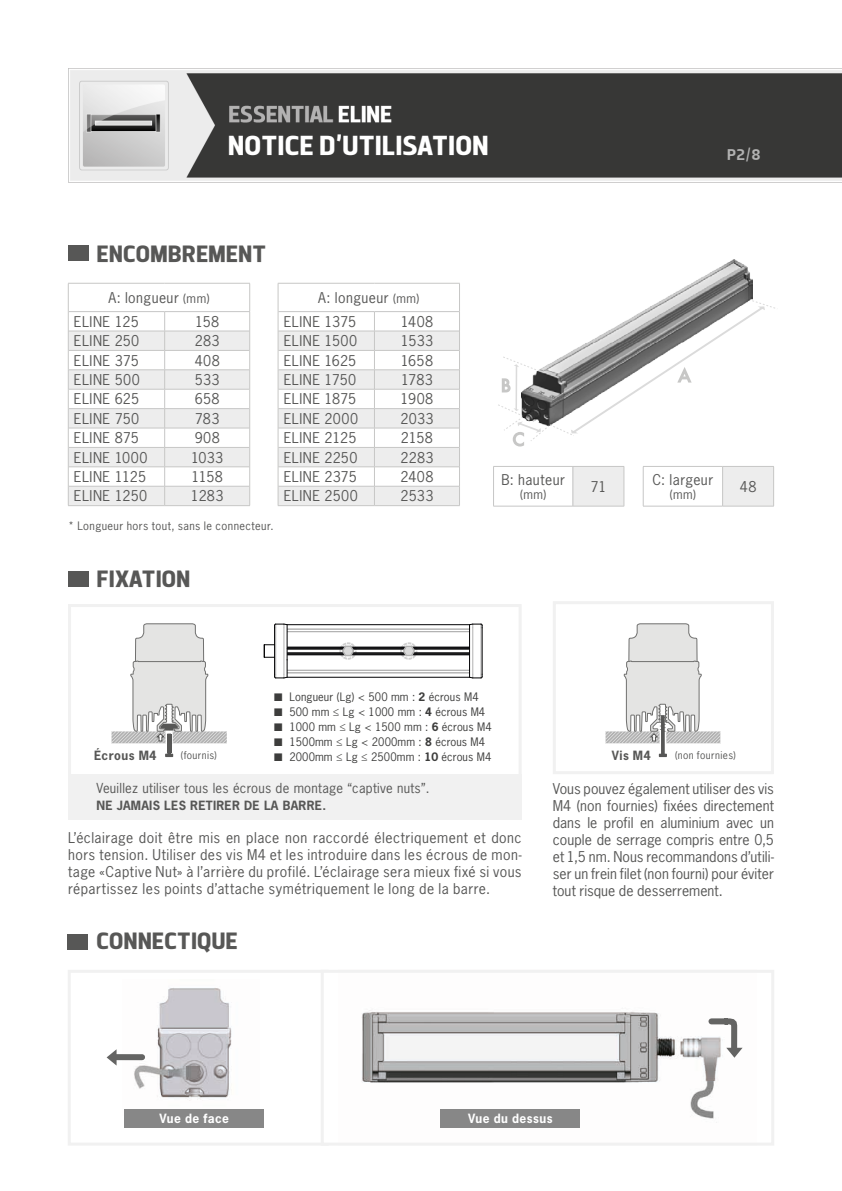
<style>
.page{position:relative;width:842px;height:1191px;background:#fff}
.page>*{position:absolute;margin:0;border:0;box-sizing:border-box;transform-origin:0 0}
.t1{font:700 28px "Dyno";color:#fff}
.t2{font:700 24px "Dyno";color:#575756}
.t3{font:16px "Dyno";color:#b2b2b2}
.t4{font:14px/17px "News Gothic Std";letter-spacing:.025em;color:#575756}
.t5{font:13px "News Gothic Std";letter-spacing:.02em;color:#575756}
.t6{font:700 12px "News Gothic Std";letter-spacing:.02em;color:#575756}
.t7{font:700 12px "News Gothic Std";letter-spacing:.04em;color:#fff}
.t8{font:12px "News Gothic Std";color:#575756}
.t9{font:11px "News Gothic Std";letter-spacing:.01em;color:#3d3d3c}
.t10{font:11px "News Gothic Std";letter-spacing:.04em;color:#575756}
.t11{font:10px "News Gothic Std";letter-spacing:.04em;color:#575756}
.s1{font-size:12px}
.s2{font-weight:700}
</style>
<div class="page">
<img style="left:68px;top:68px;width:774px;height:115px">
<div style="left:68px;top:245px;width:20px;height:16px;background:#575756"></div>
<img style="left:664px;top:259px;width:89px;height:40px">
<svg style="left:498px;top:299px;width:277px;height:147px"></svg>
<div style="left:553px;top:601px;width:221px;height:173px;border:3px solid #f1f1f1"></div>
<div style="left:68px;top:604px;width:454px;height:210px;border:3px solid #f1f1f1"></div>
<div style="left:68px;top:774px;width:454px;height:45px;background:#f1f1f1"></div>
<div style="left:68px;top:570px;width:20px;height:16px;background:#575756"></div>
<hr style="left:287px;top:629px;width:183px;height:1px;background:#b2b2b2">
<hr style="left:287px;top:631px;width:183px;height:1px;background:#b2b2b2">
<hr style="left:287px;top:647px;width:183px;height:1px;background:#020204">
<hr style="left:287px;top:648px;width:183px;height:1px;background:#020204">
<hr style="left:287px;top:649px;width:183px;height:1px;background:#020204">
<hr style="left:287px;top:652px;width:183px;height:1px;background:#020204">
<hr style="left:287px;top:653px;width:183px;height:1px;background:#020204">
<hr style="left:287px;top:654px;width:183px;height:1px;background:#020204">
<hr style="left:287px;top:670px;width:183px;height:1px;background:#b2b2b2">
<hr style="left:287px;top:672px;width:183px;height:1px;background:#b2b2b2">
<hr style="left:287px;top:624px;width:183px;height:1px;background:#020204">
<hr style="left:287px;top:677px;width:183px;height:1px;background:#020204">
<svg style="left:264px;top:623px;width:24px;height:55px"></svg>
<svg style="left:469px;top:623px;width:14px;height:55px"></svg>
<svg style="left:342px;top:645px;width:12px;height:11px"></svg>
<svg style="left:403px;top:645px;width:11px;height:11px"></svg>
<div style="left:339px;top:642px;width:18px;height:17px;border:2px dashed #d1d1d1;border-radius:50%"></div>
<div style="left:400px;top:642px;width:17px;height:17px;border:2px dashed #d1d1d1;border-radius:50%"></div>
<div style="left:111px;top:731px;width:55px;height:12px;background:#e0e0e0"></div>
<svg style="left:112px;top:623px;width:115px;height:134px"></svg>
<div style="left:605px;top:731px;width:55px;height:12px;background:#e1e1e1"></div>
<svg style="left:606px;top:623px;width:115px;height:134px"></svg>
<hr style="left:68px;top:505px;width:97px;height:1px;background:#c7c7c6">
<hr style="left:165px;top:505px;width:85px;height:1px;background:#c7c7c6">
<svg style="left:68px;top:283px;width:182px;height:222px"></svg>
<hr style="left:278px;top:505px;width:96px;height:1px;background:#c7c7c6">
<hr style="left:374px;top:505px;width:86px;height:1px;background:#c7c7c6">
<svg style="left:278px;top:283px;width:182px;height:222px"></svg>
<div style="left:573px;top:466px;width:51px;height:40px;background:#ededed"></div>
<hr style="left:624px;top:467px;width:1px;height:39px;background:#c7c7c6">
<hr style="left:493px;top:506px;width:80px;height:1px;background:#c7c7c6">
<hr style="left:493px;top:466px;width:80px;height:1px;background:#c7c7c6">
<hr style="left:493px;top:467px;width:1px;height:39px;background:#c7c7c6">
<hr style="left:573px;top:466px;width:51px;height:1px;background:#c7c7c6">
<hr style="left:573px;top:467px;width:1px;height:39px;background:#c7c7c6">
<hr style="left:573px;top:506px;width:51px;height:1px;background:#c7c7c6">
<div style="left:723px;top:466px;width:51px;height:40px;background:#ededed"></div>
<hr style="left:773px;top:467px;width:1px;height:39px;background:#c7c7c6">
<hr style="left:643px;top:506px;width:80px;height:1px;background:#c7c7c6">
<hr style="left:643px;top:466px;width:80px;height:1px;background:#c7c7c6">
<hr style="left:643px;top:467px;width:1px;height:39px;background:#c7c7c6">
<hr style="left:723px;top:466px;width:51px;height:1px;background:#c7c7c6">
<hr style="left:722px;top:467px;width:1px;height:39px;background:#c7c7c6">
<hr style="left:723px;top:506px;width:51px;height:1px;background:#c7c7c6">
<div style="left:68px;top:933px;width:20px;height:16px;background:#575756"></div>
<img style="left:122px;top:988px;width:110px;height:113px">
<div style="left:68px;top:969px;width:261px;height:176px;border:3px solid #f1f1f1"></div>
<div style="left:322px;top:971px;width:451px;height:173px;background:#fff"></div>
<img style="left:362px;top:1010px;width:373px;height:118px">
<div style="left:321px;top:969px;width:453px;height:176px;border:3px solid #f1f1f1"></div>
<svg style="left:705px;top:1015px;width:38px;height:42px"></svg>
<div style="left:116px;top:1054px;width:26px;height:6px;background:#646463"></div>
<svg style="left:107px;top:1049px;width:10px;height:16px"></svg>
<div style="left:124px;top:1109px;width:140px;height:18px;background:#878787"></div>
<div style="left:441px;top:1109px;width:139px;height:18px;background:#878787"></div>
<h1 class="t1" style="left:228px;top:128px;width:262px">NOTICE D’UTILISATION</h1>
<p class="t3" style="left:727px;top:144px;width:35px">P2/8</p>
<h2 class="t2" style="left:96px;top:239px;width:171px">ENCOMBREMENT</h2>
<p class="t4" style="left:74px;top:285px;width:137px;line-height:23.8px;text-indent:34px">A: longueur <span class="s1">(mm)<br></span>ELINE 125</p>
<p class="t4" style="left:195px;top:313px;width:26px">158</p>
<p class="t4" style="left:284px;top:285px;width:137px;line-height:23.8px;text-indent:34px">A: longueur <span class="s1">(mm)<br></span>ELINE 1375</p>
<p class="t4" style="left:401px;top:313px;width:34px">1408</p>
<p class="t4" style="left:74px;top:332px;width:67px">ELINE 250</p>
<p class="t4" style="left:195px;top:332px;width:26px">283</p>
<p class="t4" style="left:74px;top:352px;width:66px">ELINE 375</p>
<p class="t4" style="left:195px;top:352px;width:27px">408</p>
<p class="t4" style="left:74px;top:371px;width:67px">ELINE 500</p>
<p class="t4" style="left:195px;top:371px;width:26px">533</p>
<p class="t4" style="left:74px;top:390px;width:67px">ELINE 625</p>
<p class="t4" style="left:195px;top:390px;width:26px">658</p>
<p class="t4" style="left:74px;top:410px;width:67px">ELINE 750</p>
<p class="t4" style="left:195px;top:410px;width:26px">783</p>
<p class="t4" style="left:74px;top:429px;width:66px">ELINE 875</p>
<p class="t4" style="left:195px;top:429px;width:27px">908</p>
<p class="t4" style="left:74px;top:448px;width:75px">ELINE 1000</p>
<p class="t4" style="left:191px;top:448px;width:34px">1033</p>
<p class="t4" style="left:74px;top:468px;width:74px">ELINE 1125</p>
<p class="t4" style="left:191px;top:468px;width:33px">1158</p>
<p class="t4" style="left:74px;top:487px;width:75px">ELINE 1250</p>
<p class="t4" style="left:191px;top:487px;width:34px">1283</p>
<p class="t4" style="left:284px;top:332px;width:75px">ELINE 1500</p>
<p class="t4" style="left:401px;top:332px;width:34px">1533</p>
<p class="t4" style="left:284px;top:352px;width:74px">ELINE 1625</p>
<p class="t4" style="left:401px;top:352px;width:34px">1658</p>
<p class="t4" style="left:284px;top:371px;width:74px">ELINE 1750</p>
<p class="t4" style="left:401px;top:371px;width:33px">1783</p>
<p class="t4" style="left:284px;top:390px;width:74px">ELINE 1875</p>
<p class="t4" style="left:401px;top:390px;width:34px">1908</p>
<p class="t4" style="left:284px;top:410px;width:76px">ELINE 2000</p>
<p class="t4" style="left:400px;top:410px;width:35px">2033</p>
<p class="t4" style="left:284px;top:429px;width:74px">ELINE 2125</p>
<p class="t4" style="left:401px;top:429px;width:34px">2158</p>
<p class="t4" style="left:284px;top:448px;width:75px">ELINE 2250</p>
<p class="t4" style="left:400px;top:448px;width:35px">2283</p>
<p class="t4" style="left:284px;top:468px;width:75px">ELINE 2375</p>
<p class="t4" style="left:400px;top:468px;width:34px">2408</p>
<p class="t4" style="left:284px;top:487px;width:75px">ELINE 2500</p>
<p class="t4" style="left:401px;top:487px;width:34px">2533</p>
<p class="t10" style="left:68px;top:519px;width:207px">* Longueur hors tout, sans le connecteur.</p>
<h2 class="t2" style="left:96px;top:564px;width:95px">FIXATION</h2>
<p class="t4" style="left:501px;top:471px;width:65px">B: hauteur</p>
<p class="t8" style="left:520px;top:486px;width:28px">(mm)</p>
<p class="t4" style="left:590px;top:478px;width:18px">71</p>
<p class="t4" style="left:652px;top:471px;width:62px">C: largeur</p>
<p class="t8" style="left:670px;top:486px;width:28px">(mm)</p>
<p class="t4" style="left:740px;top:478px;width:18px">48</p>
<p class="t9" style="left:274px;top:689px;width:206px">■ Longueur (Lg) &lt; 500 mm : <span class="s2">2</span> écrous M4</p>
<p class="t9" style="left:274px;top:704px;width:212px">■ 500 mm ≤ Lg &lt; 1000 mm : <span class="s2">4</span> écrous M4</p>
<p class="t9" style="left:274px;top:719px;width:219px">■ 1000 mm ≤ Lg &lt; 1500 mm : <span class="s2">6</span> écrous M4</p>
<p class="t9" style="left:274px;top:734px;width:212px">■ 1500mm ≤ Lg &lt; 2000mm : <span class="s2">8</span> écrous M4</p>
<p class="t9" style="left:274px;top:749px;width:219px">■ 2000mm ≤ Lg ≤ 2500mm : <span class="s2">10</span> écrous M4</p>
<p class="t5" style="left:96px;top:780px;width:335px">Veuillez utiliser tous les écrous de montage “captive nuts”.</p>
<p class="t6" style="left:96px;top:798px;width:231px">NE JAMAIS LES RETIRER DE LA BARRE.</p>
<p class="t6" style="left:94px;top:747px;width:64px">Écrous M4</p>
<p class="t11" style="left:181px;top:749px;width:38px">(fournis)</p>
<p class="t6" style="left:612px;top:747px;width:41px">Vis M4</p>
<p class="t11" style="left:675px;top:749px;width:62px">(non fournies)</p>
<p class="t4" style="left:553px;top:779px;width:223px;text-align:justify">Vous pouvez également utiliser des vis M4 (non fournies) fixées directement dans le profil en aluminium avec un couple de serrage compris entre 0,5 et 1,5 nm. Nous recommandons d’utili&shy;ser un frein filet (non fourni) pour éviter tout risque de desserrement.</p>
<p class="t4" style="left:68px;top:829px;width:455px;text-align:justify">L’éclairage doit être mis en place non raccordé électriquement et donc hors tension. Utiliser des vis M4 et les introduire dans les écrous de mon&shy;tage «Captive Nut» à l’arrière du profilé. L’éclairage sera mieux fixé si vous répartissez les points d’attache symétriquement le long de la barre.</p>
<h2 class="t2" style="left:96px;top:926px;width:143px">CONNECTIQUE</h2>
<p class="t7" style="left:159px;top:1110px;width:71px">Vue de face</p>
<p class="t7" style="left:468px;top:1110px;width:86px">Vue du dessus</p>
</div>
